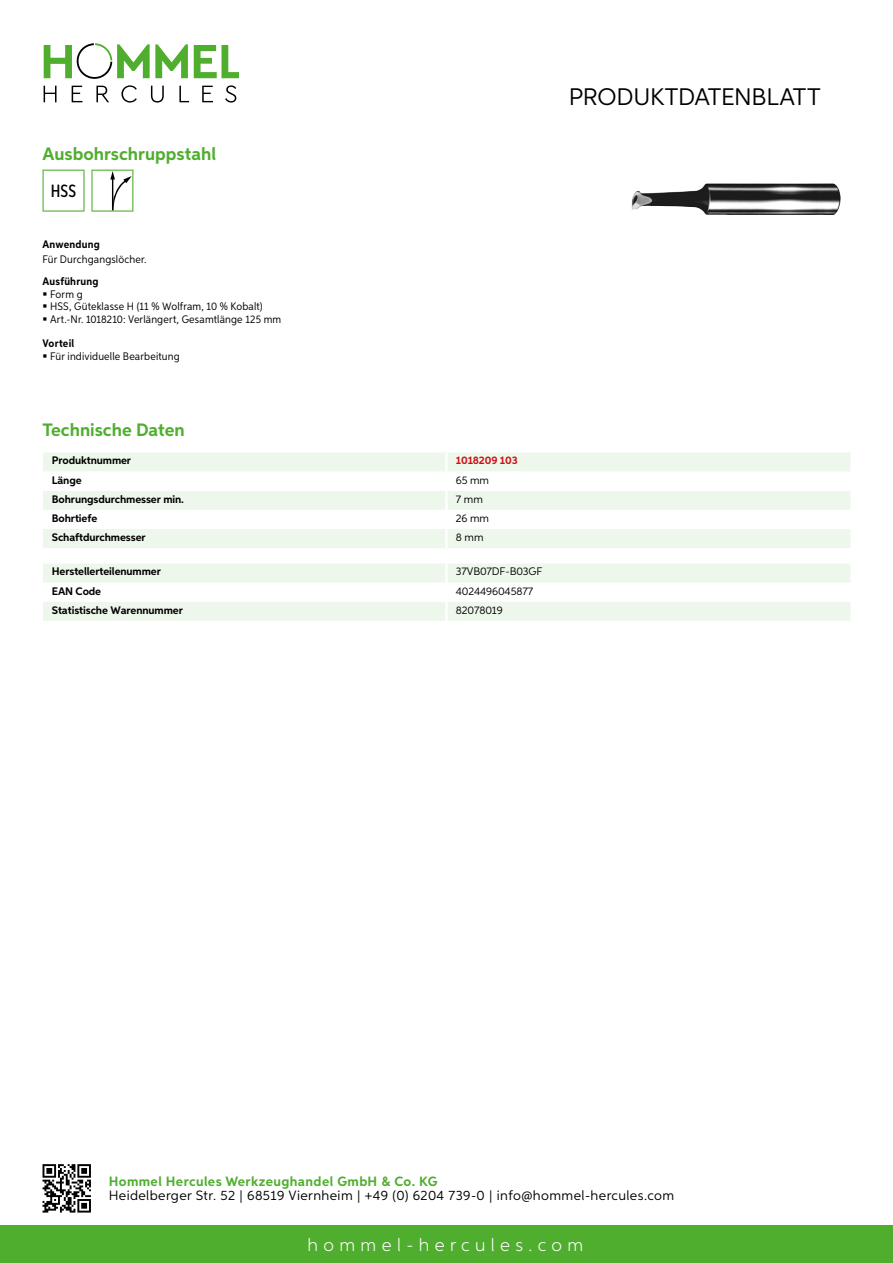
<style>
.page{position:relative;width:893px;height:1263px;background:#fff}
.page>*{position:absolute;margin:0;border:0;box-sizing:border-box;transform-origin:0 0}
.t1{font:24px "Aspira";letter-spacing:-.01em;color:#000}
.t2{font:700 18px "Aspira";color:#50ae2f}
.t3{font:300 18px "Aspira";letter-spacing:.3em;color:#fff}
.t4{font:500 17.85px "Aspira XX Nar";color:#000}
.t5{font:13.5px "Aspira";letter-spacing:.03em;color:#000}
.t6{font:700 13.5px "Aspira";letter-spacing:.03em;color:#50ae2f}
.t7{font:10.95px/12.8px "Aspira Nar";letter-spacing:.015em;color:#000}
.t8{font:700 10.95px "Aspira";letter-spacing:-.01em;color:#000}
.t9{font:10.95px "Aspira";letter-spacing:-.01em;color:#000}
.t10{font:700 10.95px "Aspira Nar";letter-spacing:.02em;color:#000}
.t11{font:700 10.95px "Aspira";letter-spacing:-.01em;color:#cd1013}
</style>
<div class="page">
<div style="left:0;top:1226px;width:893px;height:37px;background:#50ae2f"></div>
<svg style="left:43px;top:1164px;width:48px;height:48px"></svg>
<svg style="left:194px;top:45px;width:45px;height:33px"></svg>
<svg style="left:44px;top:43px;width:144px;height:36px"></svg>
<svg style="left:44px;top:86px;width:13px;height:16px"></svg>
<svg style="left:72px;top:86px;width:10px;height:16px"></svg>
<svg style="left:96px;top:86px;width:13px;height:16px"></svg>
<svg style="left:121px;top:85px;width:16px;height:18px"></svg>
<svg style="left:151px;top:86px;width:13px;height:17px"></svg>
<svg style="left:179px;top:86px;width:10px;height:16px"></svg>
<svg style="left:202px;top:86px;width:11px;height:16px"></svg>
<svg style="left:225px;top:85px;width:11px;height:18px"></svg>
<div style="left:43px;top:452px;width:807px;height:96px;background:#eef7eb"></div>
<svg style="left:43px;top:472px;width:807px;height:57px"></svg>
<hr style="left:445px;top:452px;width:3px;height:20px;background:#fff">
<hr style="left:445px;top:472px;width:3px;height:19px;background:#fff">
<hr style="left:445px;top:491px;width:3px;height:19px;background:#fff">
<hr style="left:445px;top:510px;width:3px;height:19px;background:#fff">
<hr style="left:445px;top:529px;width:3px;height:19px;background:#fff">
<svg style="left:43px;top:564px;width:807px;height:57px"></svg>
<hr style="left:445px;top:602px;width:3px;height:19px;background:#fff">
<svg style="left:43px;top:170px;width:42px;height:42px"></svg>
<svg style="left:91px;top:170px;width:42px;height:42px"></svg>
<img style="left:632px;top:183px;width:209px;height:32px">
<h2 class="t2" style="left:43px;top:142px;width:175px">Ausbohrschruppstahl</h2>
<h3 class="t4" style="left:51px;top:180px;width:27px">HSS</h3>
<p class="t10" style="left:43px;top:237px;width:59px">Anwendung</p>
<p class="t7" style="left:43px;top:252px;width:105px">Für Durchgangslöcher.</p>
<p class="t10" style="left:43px;top:274px;width:58px">Ausführung</p>
<p class="t7" style="left:50px;top:287px;width:233px">Form g<br>HSS, Güteklasse H (11 % Wolfram, 10 % Kobalt)<br>Art.-Nr. 1018210: Verlängert, Gesamtlänge 125 mm</p>
<p class="t10" style="left:43px;top:337px;width:33px">Vorteil</p>
<p class="t7" style="left:50px;top:350px;width:131px">Für individuelle Bearbeitung</p>
<h2 class="t2" style="left:43px;top:418px;width:144px">Technische Daten</h2>
<p class="t8" style="left:52px;top:454px;width:81px">Produktnummer</p>
<p class="t11" style="left:456px;top:454px;width:63px">1018209 103</p>
<p class="t8" style="left:52px;top:473px;width:31px">Länge</p>
<p class="t9" style="left:456px;top:473px;width:35px">65 mm</p>
<p class="t8" style="left:52px;top:492px;width:134px">Bohrungsdurchmesser min.</p>
<p class="t9" style="left:456px;top:492px;width:29px">7 mm</p>
<p class="t8" style="left:52px;top:511px;width:47px">Bohrtiefe</p>
<p class="t9" style="left:456px;top:511px;width:35px">26 mm</p>
<p class="t8" style="left:52px;top:530px;width:95px">Schaftdurchmesser</p>
<p class="t9" style="left:456px;top:530px;width:29px">8 mm</p>
<p class="t8" style="left:52px;top:565px;width:111px">Herstellerteilenummer</p>
<p class="t9" style="left:456px;top:565px;width:88px">37VB07DF-B03GF</p>
<p class="t8" style="left:52px;top:584px;width:51px">EAN Code</p>
<p class="t9" style="left:456px;top:584px;width:79px">4024496045877</p>
<p class="t8" style="left:52px;top:603px;width:132px">Statistische Warennummer</p>
<p class="t9" style="left:456px;top:603px;width:48px">82078019</p>
<h1 class="t1" style="left:569px;top:82px;width:253px">Produktdatenblatt</h1>
<p class="t6" style="left:109px;top:1172px;width:330px">Hommel Hercules Werkzeughandel GmbH &amp; Co. KG</p>
<p class="t5" style="left:109px;top:1187px;width:567px">Heidelberger Str. 52 | 68519 Viernheim | +49 (0) 6204 739-0 | info@hommel-hercules.com</p>
<h2 class="t3" style="left:307px;top:1234px;width:277px">hommel-hercules.com</h2>
</div>
